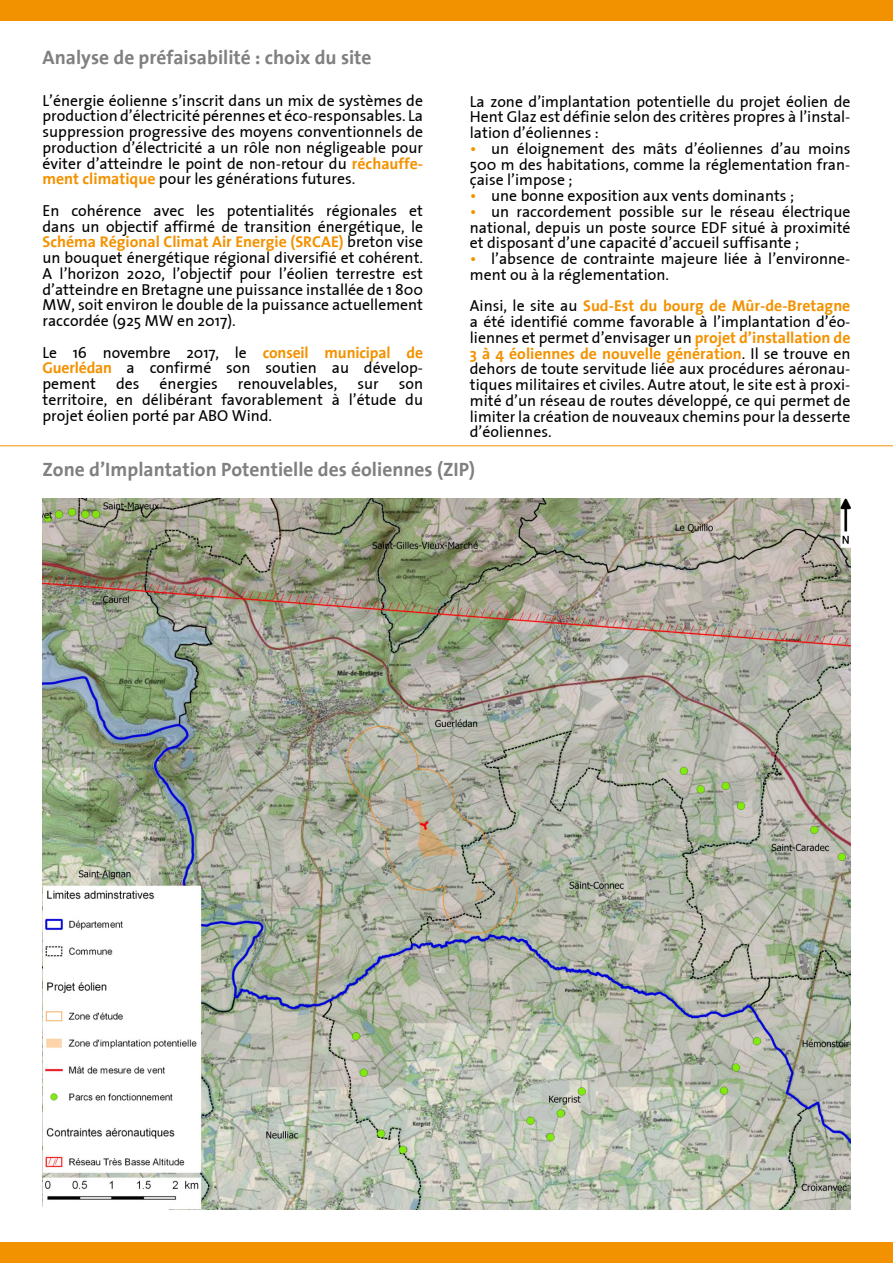
<style>
.page{position:relative;width:893px;height:1263px;background:#fff}
.page>*{position:absolute;margin:0;border:0;box-sizing:border-box;transform-origin:0 0}
.t1{font:700 19.5px "The Sans";color:#808080}
.t2{font:15.75px/15.8px "The Sans Plain";color:#000;text-align:justify}
.t3{font:700 15.75px "The Sans";color:#f39200}
.s1{font-family:"The Sans";font-weight:700;color:#f39200}
.s2{font-family:"The Sans Plain";font-weight:400;color:#000}
.s3{font-family:"The Sans B W5 Plain";font-size:16.5px;color:#f39200}
</style>
<div class="page">
<div style="left:0;top:0;width:893px;height:20px;background:#f39200"></div>
<div style="left:0;top:1243px;width:893px;height:20px;background:#f39200"></div>
<img style="left:43px;top:499px;width:807px;height:710px">
<hr style="left:0;top:445px;width:893px;height:1px;background:#f39200">
<p class="t1" style="left:43px;top:41px;width:331px">Analyse de préfaisabilité : choix du site</p>
<p class="t2" style="left:43px;top:92px;width:382px">L’énergie éolienne s’inscrit dans un mix de systèmes de production d’électricité pérennes et éco-responsables. La suppression progressive des moyens conventionnels de production d’électricité a un rôle non négligeable pour éviter d’atteindre le point de non-retour du <span class="s1">réchauffe&shy;ment climatique</span> pour les générations futures.</p>
<p class="t2" style="left:43px;top:202px;width:382px">En cohérence avec les potentialités régionales et dans un objectif affirmé de transition énergétique, le</p>
<p class="t3" style="left:43px;top:229px;width:382px">Schéma Régional Climat Air Energie (SRCAE) <span class="s2">breton vise</span></p>
<p class="t2" style="left:43px;top:249px;width:382px">un bouquet énergétique régional diversifié et cohérent.<br>A l’horizon 2020, l’objectif pour l’éolien terrestre est d’atteindre en Bretagne une puissance installée de 1 800<br>MW, soit environ le double de la puissance actuellement raccordée (925 MW en 2017).</p>
<p class="t2" style="left:43px;top:344px;width:382px">Le 16 novembre 2017, le <span class="s1">conseil municipal de Guerlédan</span> a confirmé son soutien au dévelop&shy;pement</p>
<p class="t2" style="left:470px;top:93px;width:382px">La zone d’implantation potentielle du projet éolien de Hent Glaz est définie selon des critères propres à l’instal&shy;lation d’éoliennes :</p>
<p class="t2" style="left:470px;top:140px;width:382px"><span class="s3">•</span> un éloignement des mâts d’éoliennes d’au moins 500 m des habitations, comme la réglementation fran&shy;çaise l’impose ;</p>
<p class="t2" style="left:470px;top:187px;width:326px"><span class="s3">•</span> une bonne exposition aux vents dominants ;</p>
<p class="t2" style="left:470px;top:203px;width:382px"><span class="s3">•</span> un raccordement possible sur le réseau électrique national, depuis un poste source EDF situé à proximité et disposant d’une capacité d’accueil suffisante ;</p>
<p class="t2" style="left:470px;top:250px;width:382px"><span class="s3">•</span> l’absence de contrainte majeure liée à l’environne&shy;ment ou à la réglementation.</p>
<p class="t3" style="left:470px;top:293px;width:382px"><span class="s2">Ainsi, le site au</span> Sud-Est du bourg de Mûr-de-Bretagne</p>
<p class="t2" style="left:470px;top:313px;width:382px">a été identifié comme favorable à l’implantation d’éo&shy;liennes et permet d’envisager un <span class="s1">projet d’installation de</span></p>
<p class="t3" style="left:470px;top:340px;width:382px">3 à 4 éoliennes de nouvelle génération<span class="s2">. Il se trouve en</span></p>
<p class="t2" style="left:470px;top:361px;width:382px">dehors de toute servitude liée aux procédures aéronau&shy;tiques militaires et civiles. Autre atout, le site est à proxi&shy;mité d’un réseau de routes développé, ce qui permet de limiter la création de nouveaux chemins pour la desserte d’éoliennes.</p>
<p class="t1" style="left:43px;top:453px;width:434px">Zone d’Implantation Potentielle des éoliennes (ZIP)</p>
<p class="t2" style="left:116px;top:375px;width:25px">des</p>
<p class="t2" style="left:160px;top:375px;width:60px">énergies</p>
<p class="t2" style="left:238px;top:375px;width:101px">renouvelables,</p>
<p class="t2" style="left:357px;top:375px;width:23px">sur</p>
<p class="t2" style="left:43px;top:375px;width:382px;text-indent:356px">son territoire, en délibérant favorablement à l’étude du projet éolien porté par ABO Wind.</p>
</div>
